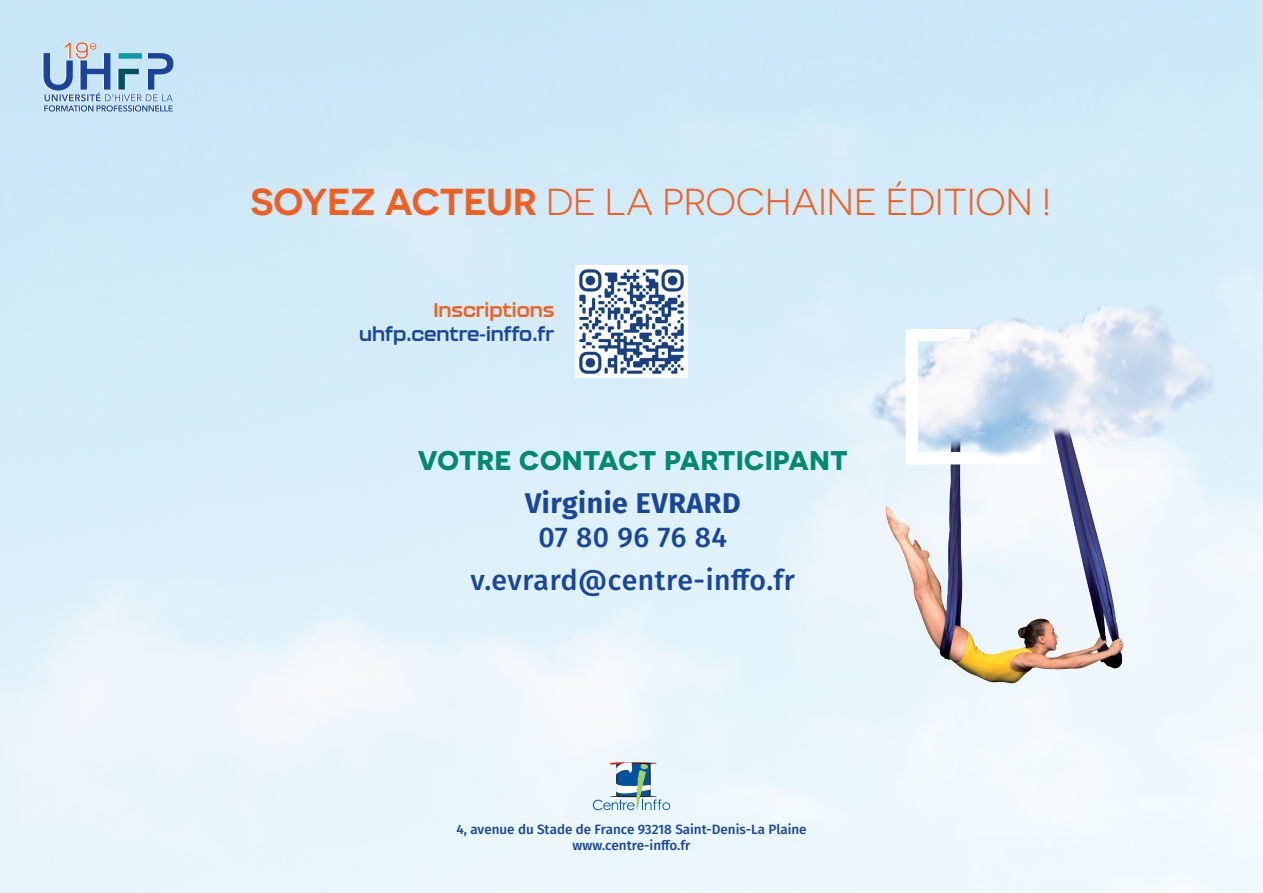
<style>
.page{position:relative;width:1263px;height:893px;background:#fff}
.page>*{position:absolute;margin:0;border:0;box-sizing:border-box;transform-origin:0 0}
.t1{font:37.5px "Novecentosanswide";color:#f25e21}
.t2{font:500 28.5px "Fira Sans";letter-spacing:.02em;color:#18469d}
.t3{font:700 28.5px "Fira Sans";letter-spacing:.02em;color:#18469d}
.t4{font:700 27px "Novecentosanswide";letter-spacing:.02em;color:#00896e}
.t5{font:700 19.5px "Kallisto";color:#18469d}
.t6{font:700 19.5px "Kallisto";color:#f26021}
.t7{font:500 13.5px "Fira Sans";color:#18469d}
.s1{font-weight:600}
</style>
<div class="page">
<img style="left:0;top:0;width:1263px;height:893px">
<svg style="left:43px;top:43px;width:130px;height:69px;background:#9fbdda"></svg>
<img style="left:1048px;top:459px;width:28px;height:77px">
<svg style="left:869px;top:304px;width:349px;height:155px;background:#dae8f4"></svg>
<img style="left:1113px;top:304px;width:48px;height:6px">
<svg style="left:906px;top:329px;width:135px;height:135px"></svg>
<svg style="left:593px;top:762px;width:77px;height:48px;background:#b1cad7"></svg>
<img style="left:575px;top:266px;width:112px;height:111px">
<p class="t1" style="left:251px;top:180px;width:802px"><span class="s1">SOYEZ ACTEUR</span> DE LA PROCHAINE ÉDITION !</p>
<p class="t6" style="left:433px;top:298px;width:122px">Inscriptions</p>
<p class="t5" style="left:359px;top:322px;width:197px">uhfp.centre-inffo.fr</p>
<p class="t4" style="left:418px;top:444px;width:432px">VOTRE CONTACT PARTICIPANT</p>
<p class="t3" style="left:525px;top:479px;width:217px">Virginie EVRARD</p>
<p class="t2" style="left:539px;top:514px;width:190px">07 80 96 76 84</p>
<p class="t2" style="left:471px;top:557px;width:326px">v.evrard@centre-inffo.fr</p>
<p class="t7" style="left:456px;top:819px;width:352px">4, avenue du Stade de France 93218 Saint-Denis-La Plaine</p>
<p class="t7" style="left:573px;top:835px;width:119px">www.centre-inffo.fr</p>
</div>
